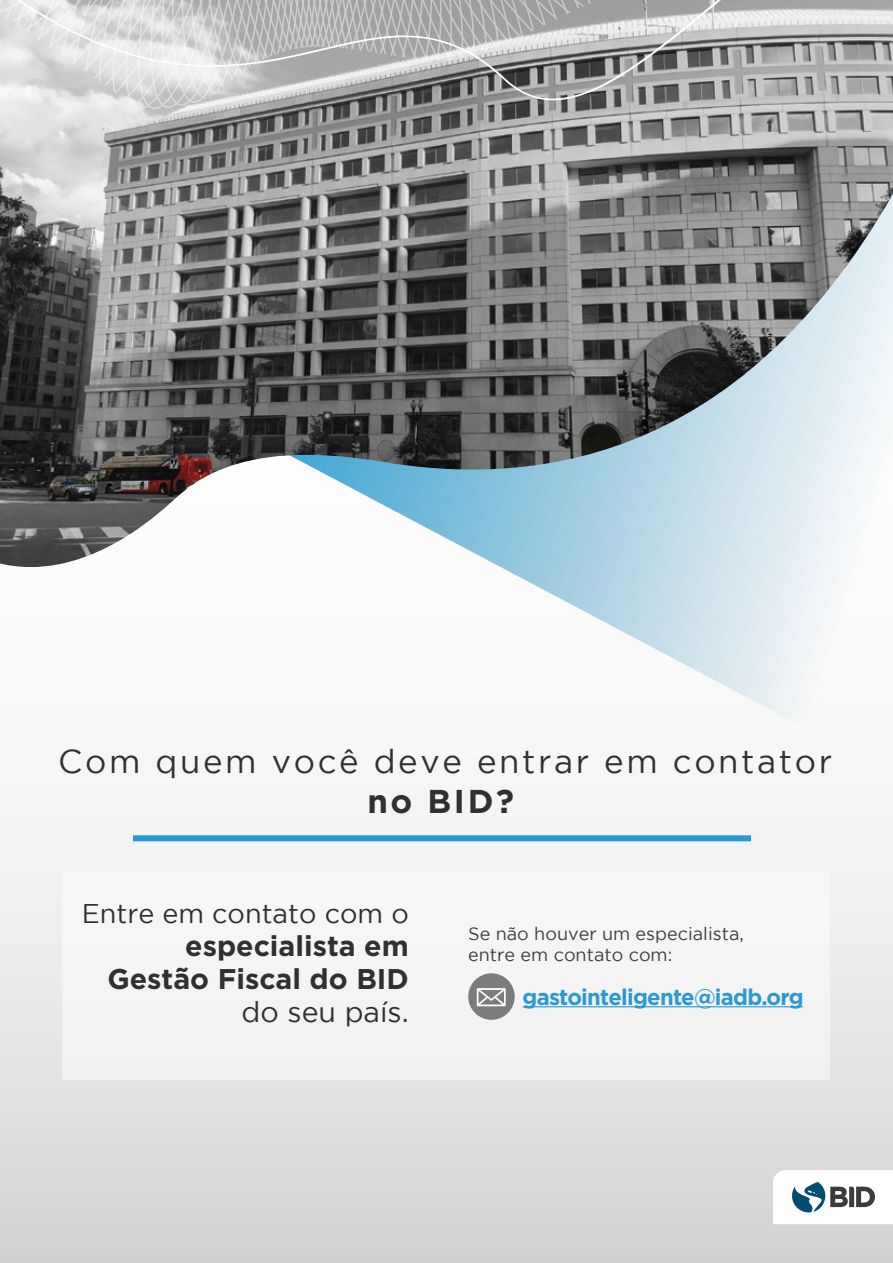
<style>
.page{position:relative;width:893px;height:1263px;background:#fff}
.page>*{position:absolute;margin:0;border:0;box-sizing:border-box;transform-origin:0 0}
.t1{font:33px "Gotham";letter-spacing:.08em;color:#303031}
.t2{font:700 33px "Gotham";color:#303031}
.t3{font:700 28.5px/33px "Gotham";color:#303031;text-align:right}
.t4{font:28.5px "Gotham";color:#303031}
.t5{font:27px "Gotham";color:#303031}
.t6{font:700 22.5px "Gotham";letter-spacing:-.03em;color:#2999d6}
.t7{font:18px/21.6px "Gotham";color:#423e3b}
</style>
<div class="page">
<svg style="left:0;top:807px;width:893px;height:456px"></svg>
<svg style="left:519px;top:577px;width:318px;height:149px"></svg>
<img style="left:0;top:0;width:893px;height:577px">
<svg style="left:0;top:105px;width:664px;height:3px;background:#a3a3a3"></svg>
<svg style="left:0;top:0;width:785px;height:102px;background:#b9b9b9"></svg>
<svg style="left:773px;top:1170px;width:120px;height:54px"></svg>
<div style="left:133px;top:835px;width:618px;height:6px;background:#2999d6"></div>
<div style="left:63px;top:873px;width:767px;height:207px;background:#f5f4f5"></div>
<div style="left:468px;top:973px;width:47px;height:47px;background:#7b7d7d;border-radius:50%"></div>
<hr style="left:523px;top:1006px;width:280px;height:1px;background:#2999d6">
<svg style="left:477px;top:988px;width:29px;height:18px"></svg>
<h1 class="t1" style="left:58px;top:743px;width:775px">Com quem você deve entrar em contator</h1>
<h1 class="t2" style="left:367px;top:779px;width:148px">no BID?</h1>
<h3 class="t5" style="left:82px;top:899px;width:328px">Entre em contato com o</h3>
<h2 class="t3" style="left:107px;top:930px;width:303px">especialista em<br>Gestão Fiscal do BID</h2>
<h2 class="t4" style="left:242px;top:996px;width:169px">do seu país.</h2>
<p class="t7" style="left:468px;top:922px;width:277px">Se não houver um especialista, entre em contato com:</p>
<p class="t6" style="left:523px;top:982px;width:283px">gastointeligente@iadb.org</p>
</div>
